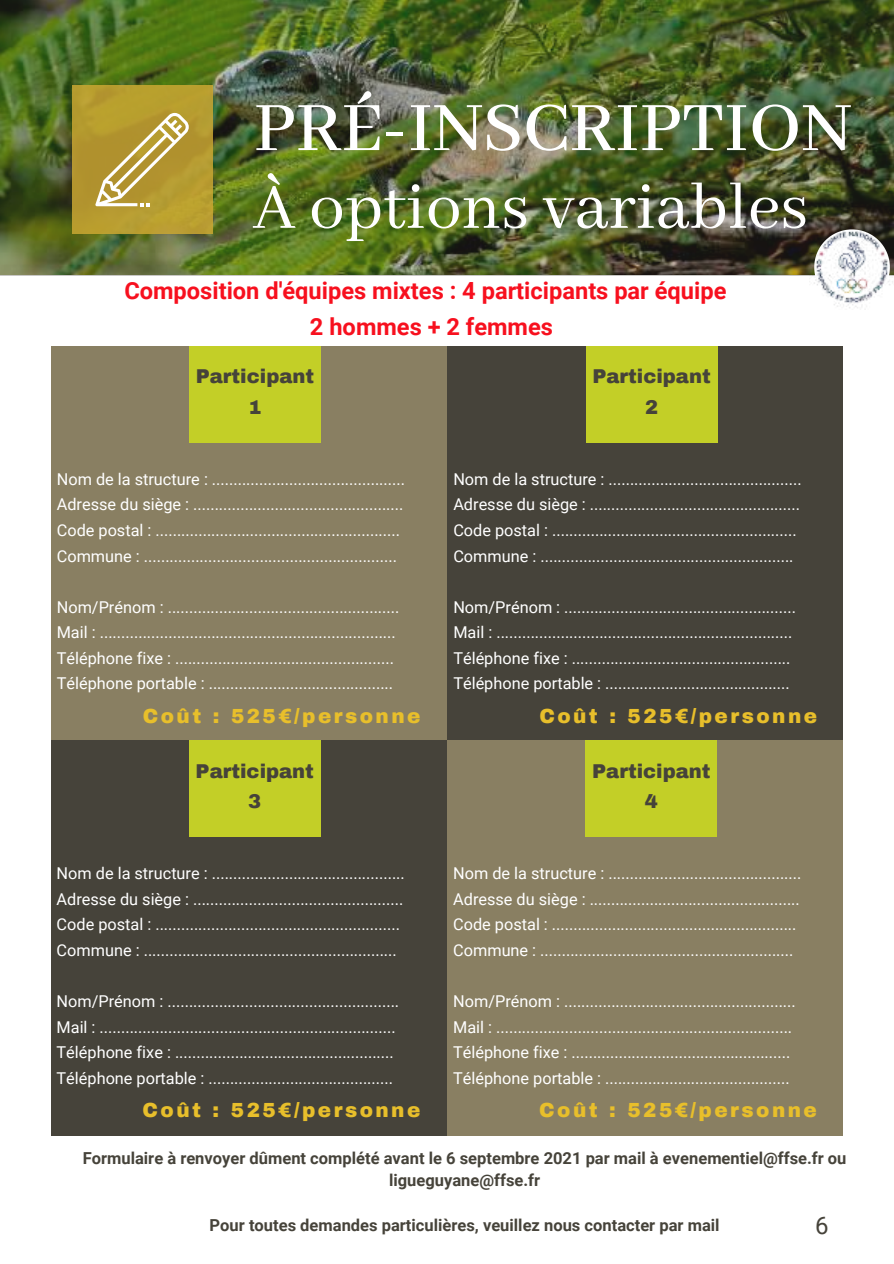
<style>
.page{position:relative;width:894px;height:1264px;background:#fff}
.page>*{position:absolute;margin:0;border:0;box-sizing:border-box;transform-origin:0 0}
.t1{font:500 76.5px "Abhaya Libre";color:#fff}
.t2{font:71.25px "Abhaya Libre";color:#fff}
.t3{font:24px "Roboto";color:#46433a}
.t4{font:700 23.7px/35.4px "Roboto";color:#f7101e;text-align:center}
.t5{font:900 19.95px "Archivo";letter-spacing:.125em;color:#e8bf2b}
.t6{font:900 19.5px/30.6px "Archivo";color:#46433a;text-align:center}
.t7{font:700 16.5px/22.5px "Roboto";color:#46433a;text-align:center}
.t8{font:16.35px/25.5px "Roboto";color:#fff}
</style>
<div class="page">
<img style="left:0;top:0;width:893px;height:275px">
<div style="left:72px;top:86px;width:140px;height:148px;background:#b79d2e"></div>
<div style="left:51px;top:346px;width:395px;height:395px;background:#897f62"></div>
<div style="left:51px;top:740px;width:395px;height:395px;background:#46433a"></div>
<div style="left:447px;top:346px;width:395px;height:395px;background:#46433a"></div>
<div style="left:447px;top:740px;width:395px;height:395px;background:#897f62"></div>
<div style="left:189px;top:346px;width:131px;height:96px;background:#c3cf27"></div>
<div style="left:189px;top:740px;width:131px;height:96px;background:#c3cf27"></div>
<div style="left:585px;top:346px;width:132px;height:96px;background:#c3cf27"></div>
<div style="left:585px;top:740px;width:132px;height:96px;background:#c3cf27"></div>
<svg style="left:95px;top:113px;width:94px;height:93px"></svg>
<img style="left:809px;top:225px;width:84px;height:83px">
<h1 class="t1" style="left:253px;top:86px;width:599px">PRÉ-INSCRIPTION</h1>
<h2 class="t2" style="left:253px;top:168px;width:556px">À options variables</h2>
<h3 class="t4" style="left:124px;top:273px;width:603px">Composition d'équipes mixtes : 4 participants par équipe<br>2 hommes + 2 femmes</h3>
<p class="t6" style="left:196px;top:361px;width:120px">Participant<br>1</p>
<p class="t8" style="left:57px;top:466px;width:350px">Nom de la structure : .............................................<br>Adresse du siège : .................................................<br>Code postal : .........................................................<br>Commune : ...........................................................</p>
<p class="t8" style="left:57px;top:594px;width:344px">Nom/Prénom : ......................................................<br>Mail : .....................................................................<br>Téléphone fixe : ...................................................<br>Téléphone portable : ...........................................</p>
<p class="t5" style="left:143px;top:705px;width:279px">Coût : 525€/personne</p>
<p class="t6" style="left:195px;top:755px;width:120px">Participant<br>3</p>
<p class="t8" style="left:57px;top:860px;width:350px">Nom de la structure : .............................................<br>Adresse du siège : .................................................<br>Code postal : .........................................................<br>Commune : ...........................................................</p>
<p class="t8" style="left:57px;top:988px;width:344px">Nom/Prénom : ......................................................<br>Mail : .....................................................................<br>Téléphone fixe : ...................................................<br>Téléphone portable : ...........................................</p>
<p class="t5" style="left:142px;top:1099px;width:279px">Coût : 525€/personne</p>
<p class="t6" style="left:592px;top:361px;width:120px">Participant<br>2</p>
<p class="t8" style="left:453px;top:466px;width:350px">Nom de la structure : .............................................<br>Adresse du siège : .................................................<br>Code postal : .........................................................<br>Commune : ...........................................................</p>
<p class="t8" style="left:453px;top:594px;width:344px">Nom/Prénom : ......................................................<br>Mail : .....................................................................<br>Téléphone fixe : ...................................................<br>Téléphone portable : ...........................................</p>
<p class="t5" style="left:539px;top:705px;width:279px">Coût : 525€/personne</p>
<p class="t6" style="left:592px;top:755px;width:120px">Participant<br>4</p>
<p class="t8" style="left:453px;top:860px;width:350px">Nom de la structure : .............................................<br>Adresse du siège : .................................................<br>Code postal : .........................................................<br>Commune : ...........................................................</p>
<p class="t8" style="left:453px;top:988px;width:344px">Nom/Prénom : ......................................................<br>Mail : .....................................................................<br>Téléphone fixe : ...................................................<br>Téléphone portable : ...........................................</p>
<p class="t5" style="left:539px;top:1099px;width:279px">Coût : 525€/personne</p>
<p class="t7" style="left:83px;top:1146px;width:765px">Formulaire à renvoyer dûment complété avant le 6 septembre 2021 par mail à evenementiel@ffse.fr ou ligueguyane@ffse.fr</p>
<p class="t7" style="left:209px;top:1214px;width:511px">Pour toutes demandes particulières, veuillez nous contacter par mail</p>
<h3 class="t3" style="left:815px;top:1212px;width:15px">6</h3>
</div>
